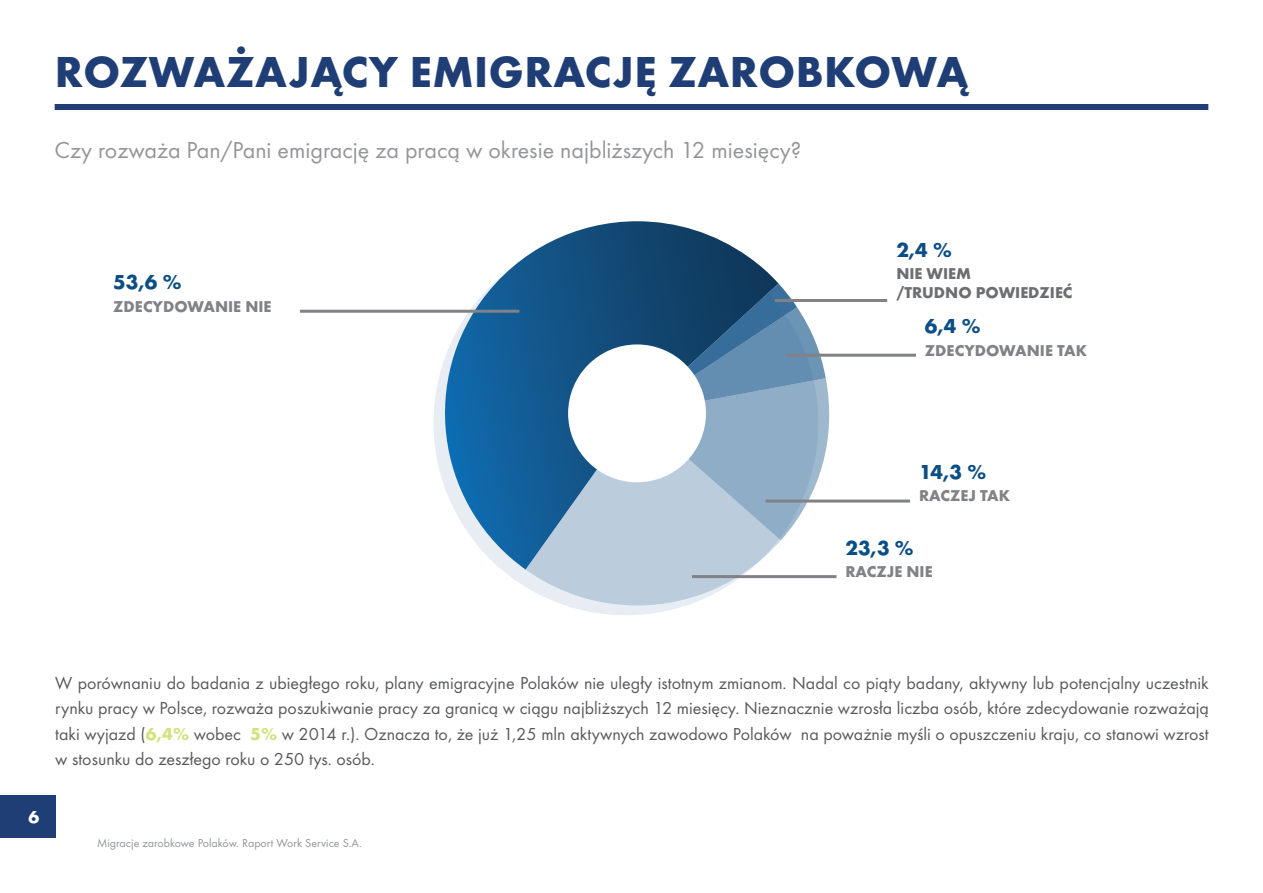
<style>
.page{position:relative;width:1263px;height:893px;background:#fff}
.page>*{position:absolute;margin:0;border:0;box-sizing:border-box;transform-origin:0 0}
.t1{font:700 45px "Futura TOT";letter-spacing:.015em;color:#1f3e76}
.t2{font:24px "Futura TOT";color:#939598}
.t3{font:700 21px "Futura TOT";color:#0b4d85}
.t4{font:18px/25.5px "Futura TOT";color:#58595b;text-align:justify}
.t5{font:700 18px "Futura TOT";color:#fff}
.t6{font:700 16.35px "Futura TOT";color:#808285}
.t7{font:700 16.35px/19.5px "Futura TOT";color:#6d6e71}
.t8{font:12px "Futura TOT";color:#939598}
.s1{font-weight:700;color:#d3e27d}
</style>
<div class="page">
<div style="left:0;top:796px;width:55px;height:42px;background:#1f3e76"></div>
<svg style="left:526px;top:540px;width:255px;height:65px;fill:#bbcddd"></svg>
<svg style="left:778px;top:283px;width:51px;height:257px"></svg>
<svg style="left:419px;top:221px;width:359px;height:349px"></svg>
<div style="left:568px;top:344px;width:138px;height:138px;background:#fff;border-radius:50%"></div>
<hr style="left:300px;top:310px;width:219px;height:3px;background:#808285">
<hr style="left:775px;top:299px;width:112px;height:3px;background:#808285">
<hr style="left:786px;top:354px;width:130px;height:3px;background:#808285">
<hr style="left:766px;top:500px;width:144px;height:3px;background:#808285">
<hr style="left:692px;top:575px;width:144px;height:3px;background:#808285">
<div style="left:55px;top:104px;width:1153px;height:6px;background:#1f3e76"></div>
<h1 class="t1" style="left:55px;top:44px;width:915px">ROZWAŻAJĄCY EMIGRACJĘ ZAROBKOWĄ</h1>
<h2 class="t2" style="left:55px;top:136px;width:748px">Czy rozważa Pan/Pani emigrację za pracą w okresie najbliższych 12 miesięcy?</h2>
<p class="t3" style="left:113px;top:269px;width:70px">53,6 %</p>
<p class="t6" style="left:113px;top:296px;width:160px">ZDECYDOWANIE NIE</p>
<p class="t3" style="left:896px;top:237px;width:57px">2,4 %</p>
<p class="t7" style="left:896px;top:263px;width:178px">NIE WIEM<br>/TRUDNO POWIEDZIEĆ</p>
<p class="t3" style="left:925px;top:313px;width:57px">6,4 %</p>
<p class="t6" style="left:925px;top:340px;width:164px">ZDECYDOWANIE TAK</p>
<p class="t3" style="left:919px;top:459px;width:69px">14,3 %</p>
<p class="t6" style="left:919px;top:486px;width:93px">RACZEJ TAK</p>
<p class="t3" style="left:845px;top:535px;width:70px">23,3 %</p>
<p class="t6" style="left:845px;top:561px;width:89px">RACZJE NIE</p>
<p class="t4" style="left:55px;top:670px;width:1155px">W porównaniu do badania z ubiegłego roku, plany emigracyjne Polaków nie uległy istotnym zmianom. Nadal co piąty badany, aktywny lub potencjalny uczestnik rynku pracy w Polsce, rozważa poszukiwanie pracy za granicą w ciągu najbliższych 12 miesięcy. Nieznacznie wzrosła liczba osób, które zdecydowanie rozważają taki wyjazd (<span class="s1">6,4%</span> wobec <span class="s1">5%</span> w 2014 r.). Oznacza to, że już 1,25 mln aktywnych zawodowo Polaków na poważnie myśli o opuszczeniu kraju, co stanowi wzrost w stosunku do zeszłego roku o 250 tys. osób.</p>
<p class="t5" style="left:29px;top:805px;width:12px">6</p>
<p class="t8" style="left:97px;top:836px;width:267px">Migracje zarobkowe Polaków. Raport Work Service S.A.</p>
</div>
